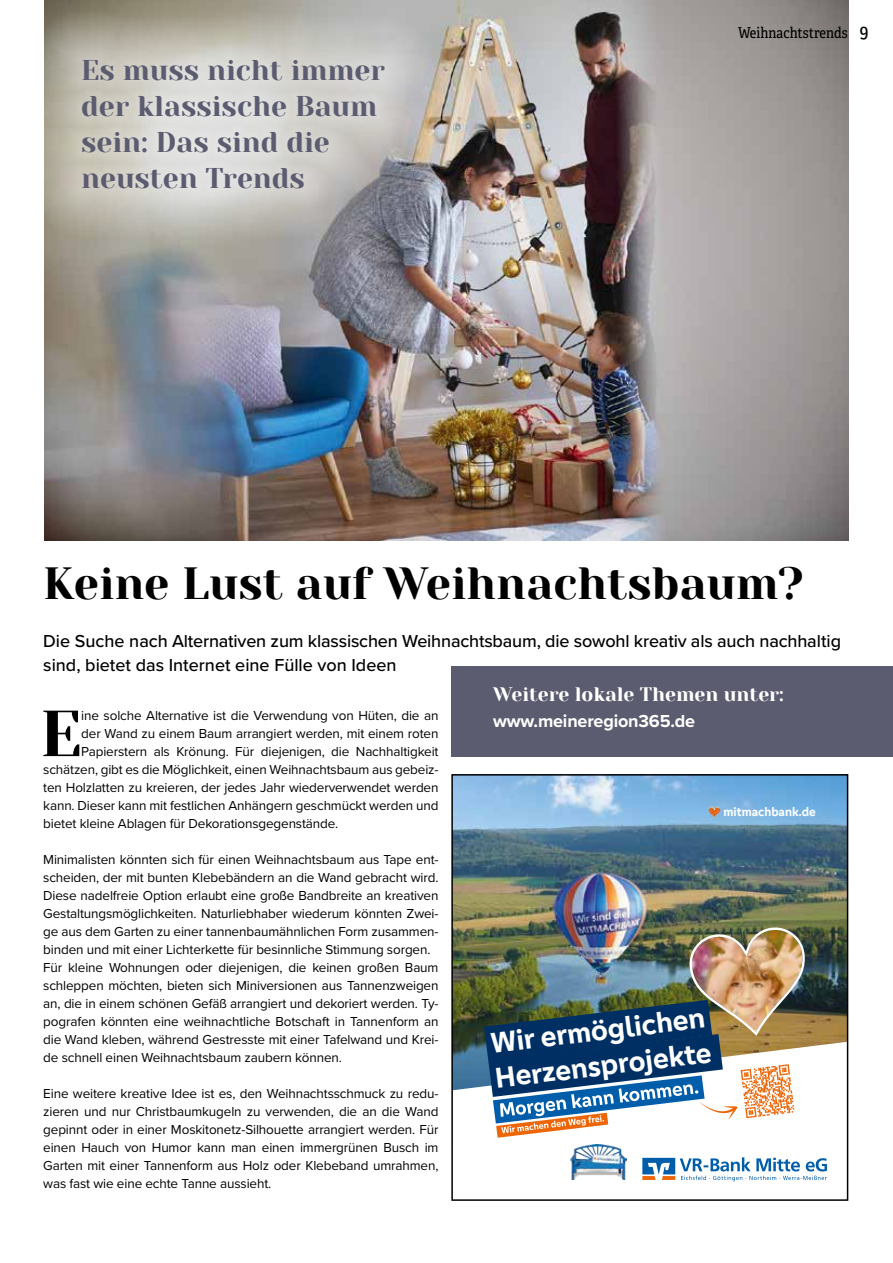
<style>
.page{position:relative;width:893px;height:1263px;background:#fff}
.page>*{position:absolute;margin:0;border:0;box-sizing:border-box;transform-origin:0 0}
.t1{font:64.95px "Yeseva One";color:#000}
.t2{font:45px "Yeseva One";color:#000}
.t3{font:700 29.55px/35.4px "Genos GFG";color:#fff}
.t4{font:28.5px/36px "Yeseva One";color:#5c5c71}
.t5{font:19.5px "Yeseva One";color:#fff}
.t6{font:19.5px "Adelle Condensed";color:#000}
.t7{font:500 18px/24px "Proxima Nova";letter-spacing:-.01em;color:#000}
.t8{font:700 18px "Proxima Nova";letter-spacing:-.01em;color:#fff}
.t9{font:15px "Adelle Condensed";color:#000}
.t10{font:13.5px/18px "Proxima Nova";letter-spacing:-.01em;color:#000}
.t11{font:700 12.75px "Genos GFG";color:#fff}
</style>
<div class="page">
<img style="left:45px;top:0;width:803px;height:540px">
<img style="left:454px;top:777px;width:391px;height:265px">
<svg style="left:454px;top:1042px;width:391px;height:140px"></svg>
<svg style="left:642px;top:1157px;width:185px;height:24px"></svg>
<svg style="left:708px;top:805px;width:13px;height:13px"></svg>
<img style="left:570px;top:1145px;width:57px;height:34px">
<img style="left:484px;top:926px;width:322px;height:212px">
<div style="left:451px;top:774px;width:397px;height:427px;border:2px solid #000"></div>
<div style="left:451px;top:666px;width:442px;height:90px;background:#5c5c71"></div>
<svg style="left:44px;top:9px;width:392px;height:230px;background:#c1bfb9"></svg>
<h3 class="t4" style="left:81px;top:51px;width:305px">Es muss nicht immer der klassische Baum sein: Das sind die neusten Trends</h3>
<p class="t9" style="left:738px;top:24px;width:111px">Weihnachtstrends</p>
<h3 class="t6" style="left:860px;top:19px;width:11px">9</h3>
<h2 class="t2" style="left:43px;top:551px;width:762px">Keine Lust auf Weihnachtsbaum?</h2>
<h3 class="t7" style="left:43px;top:628px;width:799px">Die Suche nach Alternativen zum klassischen Weihnachtsbaum, die sowohl kreativ als auch nachhaltig sind, bietet das Internet eine Fülle von Ideen</h3>
<h3 class="t5" style="left:493px;top:680px;width:292px">Weitere lokale Themen unter:</h3>
<h3 class="t8" style="left:493px;top:707px;width:203px">www.meineregion365.de</h3>
<h1 class="t1" style="left:40px;top:686px;width:43px">E</h1>
<p class="t10" style="left:81px;top:706px;width:359px">ine solche Alternative ist die Verwendung von Hüten, die an</p>
<p class="t10" style="left:81px;top:724px;width:359px">der Wand zu einem Baum arrangiert werden, mit einem roten</p>
<p class="t10" style="left:81px;top:742px;width:359px">Papierstern als Krönung. Für diejenigen, die Nachhaltigkeit</p>
<p class="t10" style="left:43px;top:760px;width:397px">schätzen, gibt es die Möglichkeit, einen Weihnachtsbaum aus gebeiz-</p>
<p class="t10" style="left:43px;top:778px;width:397px">ten Holzlatten zu kreieren, der jedes Jahr wiederverwendet werden</p>
<p class="t10" style="left:43px;top:796px;width:397px">kann. Dieser kann mit festlichen Anhängern geschmückt werden und</p>
<p class="t10" style="left:43px;top:814px;width:297px">bietet kleine Ablagen für Dekorationsgegenstände.</p>
<p class="t10" style="left:43px;top:850px;width:397px">Minimalisten könnten sich für einen Weihnachtsbaum aus Tape ent&shy;scheiden, der mit bunten Klebebändern an die Wand gebracht wird.<br>Diese nadelfreie Option erlaubt eine große Bandbreite an kreativen Gestaltungsmöglichkeiten. Naturliebhaber wiederum könnten Zwei&shy;ge aus dem Garten zu einer tannenbaumähnlichen Form zusammen&shy;binden und mit einer Lichterkette für besinnliche Stimmung sorgen.<br>Für kleine Wohnungen oder diejenigen, die keinen großen Baum schleppen möchten, bieten sich Miniversionen aus Tannenzweigen an, die in einem schönen Gefäß arrangiert und dekoriert werden. Ty&shy;pografen könnten eine weihnachtliche Botschaft in Tannenform an die Wand kleben, während Gestresste mit einer Tafelwand und Krei&shy;de schnell einen Weihnachtsbaum zaubern können.</p>
<p class="t10" style="left:43px;top:1084px;width:397px;text-align:justify">Eine weitere kreative Idee ist es, den Weihnachtsschmuck zu redu&shy;zieren und nur Christbaumkugeln zu verwenden, die an die Wand gepinnt oder in einer Moskitonetz-Silhouette arrangiert werden. Für einen Hauch von Humor kann man einen immergrünen Busch im Garten mit einer Tannenform aus Holz oder Klebeband umrahmen, was fast wie eine echte Tanne aussieht.</p>
<p class="t11" style="left:724px;top:804px;width:94px">mitmachbank.de</p>
<h3 class="t3" style="left:489px;top:1026px;width:219px;rotate:-7deg">Wir ermöglichen<br>Herzensprojekte</h3>
</div>
